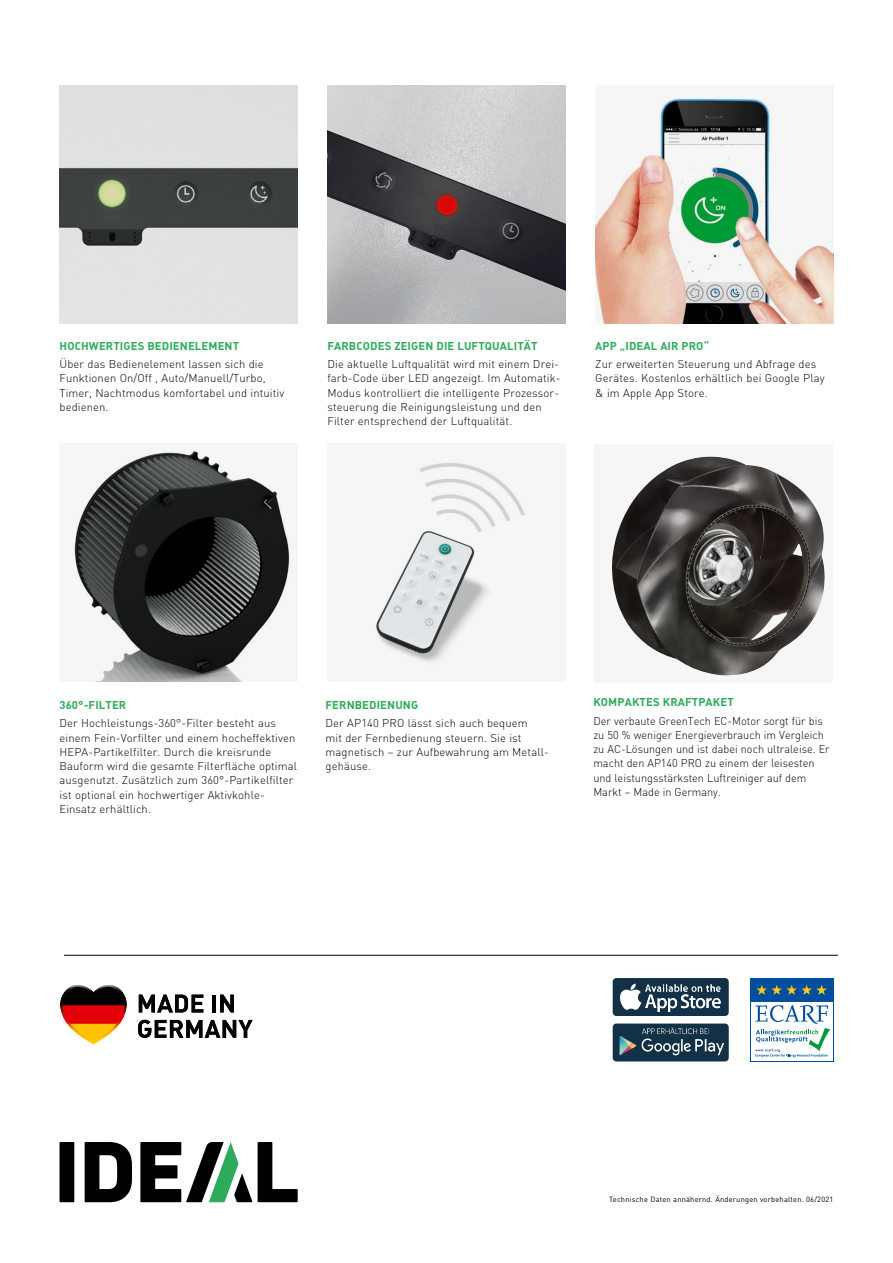
<style>
.page{position:relative;width:893px;height:1263px;background:#fff}
.page>*{position:absolute;margin:0;border:0;box-sizing:border-box;transform-origin:0 0}
.t1{font:300 11.25px/14.2px "DIN";letter-spacing:.01em;color:#000}
.t2{font:700 11.25px "DIN";letter-spacing:.01em;color:#2dab5b}
.t3{font:7.5px "DIN";letter-spacing:.025em;color:#000}
</style>
<div class="page">
<div style="left:595px;top:444px;width:238px;height:238px;background:#f6f6f6"></div>
<img style="left:612px;top:457px;width:213px;height:219px">
<img style="left:60px;top:85px;width:238px;height:238px">
<img style="left:328px;top:85px;width:238px;height:238px">
<img style="left:373px;top:460px;width:153px;height:206px">
<img style="left:60px;top:999px;width:67px;height:45px">
<img style="left:595px;top:97px;width:238px;height:226px">
<img style="left:71px;top:449px;width:219px;height:233px">
<svg style="left:613px;top:978px;width:116px;height:38px"></svg>
<img style="left:613px;top:1023px;width:116px;height:38px">
<div style="left:60px;top:1142px;width:14px;height:60px;background:#000"></div>
<svg style="left:258px;top:1142px;width:40px;height:60px"></svg>
<svg style="left:85px;top:1142px;width:47px;height:60px"></svg>
<svg style="left:140px;top:1142px;width:112px;height:60px"></svg>
<hr style="left:64px;top:955px;width:774px;height:1px;background:#000">
<div style="left:750px;top:978px;width:83px;height:83px;background:#004e9e"></div>
<div style="left:751px;top:1002px;width:82px;height:59px;background:#fff"></div>
<svg style="left:756px;top:985px;width:71px;height:10px"></svg>
<svg style="left:755px;top:1005px;width:75px;height:52px"></svg>
<svg style="left:61px;top:985px;width:65px;height:57px"></svg>
<svg style="left:139px;top:995px;width:64px;height:17px"></svg>
<hr style="left:213px;top:995px;width:3px;height:17px;background:#000">
<svg style="left:220px;top:995px;width:14px;height:17px"></svg>
<svg style="left:138px;top:1020px;width:115px;height:18px"></svg>
<p class="t2" style="left:60px;top:338px;width:181px">HOCHWERTIGES BEDIENELEMENT</p>
<p class="t1" style="left:60px;top:357px;width:226px">Über das Bedienelement lassen sich die Funktionen On/Off , Auto/Manuell/Turbo, Timer, Nachtmodus komfortabel und intuitiv bedienen.</p>
<p class="t2" style="left:327px;top:338px;width:212px">FARBCODES ZEIGEN DIE LUFTQUALITÄT</p>
<p class="t1" style="left:327px;top:357px;width:235px">Die aktuelle Luftqualität wird mit einem Drei&shy;farb-Code über LED angezeigt. Im Automatik-Modus kontrolliert die intelligente Prozessor&shy;steuerung die Reinigungsleistung und den Filter entsprechend der Luftqualität.</p>
<p class="t2" style="left:595px;top:338px;width:115px">APP „IDEAL AIR PRO“</p>
<p class="t1" style="left:595px;top:357px;width:231px">Zur erweiterten Steuerung und Abfrage des<br>Gerätes. Kostenlos erhältlich bei Google Play &amp; im Apple App Store.</p>
<p class="t2" style="left:60px;top:697px;width:68px">360°-FILTER</p>
<p class="t1" style="left:60px;top:716px;width:239px">Der Hochleistungs-360°-Filter besteht aus einem Fein-Vorfilter und einem hocheffektiven HEPA-Partikelfilter. Durch die kreisrunde Bauform wird die gesamte Filterfläche optimal ausgenutzt. Zusätzlich zum 360°-Partikelfilter ist optional ein hochwertiger Aktivkohle-Einsatz erhältlich.</p>
<p class="t2" style="left:326px;top:697px;width:94px">FERNBEDIENUNG</p>
<p class="t1" style="left:326px;top:716px;width:225px">Der AP140 PRO lässt sich auch bequem<br>mit der Fernbedienung steuern. Sie ist magnetisch – zur Aufbewahrung am Metall&shy;gehäuse.</p>
<p class="t2" style="left:593px;top:695px;width:142px">KOMPAKTES KRAFTPAKET</p>
<p class="t1" style="left:593px;top:713px;width:238px">Der verbaute GreenTech EC-Motor sorgt für bis zu 50 % weniger Energieverbrauch im Vergleich zu AC-Lösungen und ist dabei noch ultraleise. Er macht den AP140 PRO zu einem der leisesten und leistungsstärksten Luftreiniger auf dem Markt – Made in Germany.</p>
<p class="t3" style="left:609px;top:1195px;width:226px">Technische Daten annähernd. Änderungen vorbehalten. 06/2021</p>
</div>
